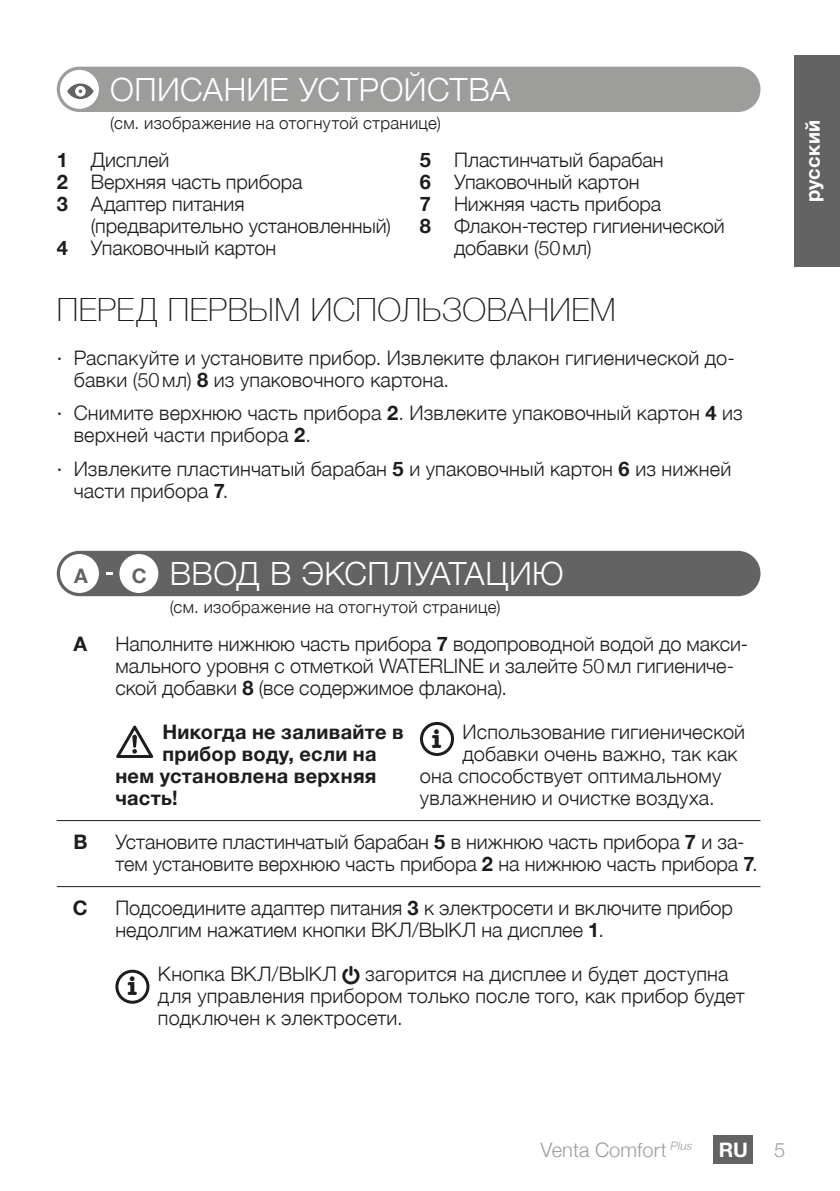
<style>
.page{position:relative;width:840px;height:1191px;background:#fff}
.page>*{position:absolute;margin:0;border:0;box-sizing:border-box;transform-origin:0 0}
.t1{font:300 32px "Helvetica Neue";letter-spacing:.01em;color:#fff}
.t2{font:100 32px "Helvetica Neue";letter-spacing:.015em;color:#1d1d1b}
.t3{font:700 26px "American Typewriter";color:#1d1d1b}
.t4{font:300 20px/22px "Helvetica Neue";color:#1d1d1b}
.t5{font:700 20px "Helvetica Neue";letter-spacing:.015em;color:#1d1d1b}
.t6{font:300 20px "Helvetica Neue";letter-spacing:.005em;color:#9d9d9c}
.t7{font:700 20px "Helvetica Neue";letter-spacing:.015em;color:#fff}
.t8{font:700 20px "Helvetica Neue";color:#646363}
.t9{font:300 17px "Helvetica Neue";letter-spacing:.02em;color:#1d1d1b}
.t10{font:italic 300 11.6px "Helvetica Neue";color:#9d9d9c}
.s1{font-weight:700}
.s2{font-weight:400}
.s3{font-weight:700;font-size:20px;color:#646363}
.s4{font-family:"American Typewriter";font-weight:700;font-size:26px}
</style>
<div class="page">
<div style="left:713px;top:1135px;width:39px;height:28px;background:#646363"></div>
<div style="left:794px;top:55px;width:45px;height:211px;background:#646363"></div>
<hr style="left:57px;top:820px;width:47px;height:1px;background:#1d1d1b">
<hr style="left:104px;top:820px;width:316px;height:1px;background:#1d1d1b">
<hr style="left:420px;top:820px;width:340px;height:1px;background:#1d1d1b">
<hr style="left:57px;top:886px;width:47px;height:1px;background:#1d1d1b">
<hr style="left:104px;top:886px;width:316px;height:1px;background:#1d1d1b">
<hr style="left:420px;top:886px;width:340px;height:1px;background:#1d1d1b">
<svg style="left:116px;top:725px;width:38px;height:33px"></svg>
<div style="left:420px;top:722px;width:34px;height:34px;border:3px solid #1d1d1b;border-radius:50%"></div>
<div style="left:115px;top:969px;width:34px;height:34px;border:3px solid #1d1d1b;border-radius:50%"></div>
<div style="left:57px;top:551px;width:703px;height:45px;background:#646363;border-radius:23px"></div>
<div style="left:60px;top:554px;width:39px;height:39px;background:#fff;border-radius:50%"></div>
<div style="left:119px;top:554px;width:39px;height:39px;background:#fff;border-radius:50%"></div>
<svg style="left:106px;top:572px;width:6px;height:2px"></svg>
<div style="left:57px;top:67px;width:703px;height:45px;background:#9d9d9c;border-radius:23px"></div>
<div style="left:60px;top:70px;width:39px;height:39px;background:#fff;border-radius:50%"></div>
<svg style="left:67px;top:83px;width:27px;height:16px"></svg>
<h1 class="t1" style="left:110px;top:63px;width:401px">ОПИСАНИЕ УСТРОЙСТВА</h1>
<p class="t9" style="left:110px;top:109px;width:332px">(см. изображение на отогнутой странице)</p>
<p class="t4" style="left:419px;top:147px;width:245px"><span class="s1">5</span> Пластинчатый барабан</p>
<p class="t4" style="left:419px;top:169px;width:221px"><span class="s1">6</span> Упаковочный картон</p>
<p class="t4" style="left:419px;top:191px;width:243px"><span class="s1">7</span> Нижняя часть прибора</p>
<p class="t4" style="left:419px;top:213px;width:306px"><span class="s1">8</span> Флакон-тестер гигиенической</p>
<p class="t4" style="left:454px;top:235px;width:139px">добавки (50мл)</p>
<p class="t4" style="left:57px;top:147px;width:247px"><span class="s1">1</span> Дисплей<br><span class="s1">2</span> Верхняя часть прибора<br><span class="s1">3</span> Адаптер питания</p>
<p class="t4" style="left:57px;top:213px;width:335px;text-indent:34px">(предварительно установленный)<br><span class="s1">4</span> Упаковочный картон</p>
<h1 class="t2" style="left:57px;top:285px;width:560px">ПЕРЕД ПЕРВЫМ ИСПОЛЬЗОВАНИЕМ</h1>
<p class="t4" style="left:74px;top:345px;width:662px;text-indent:-17px"><span class="s2">∙</span> Распакуйте и установите прибор. Извлеките флакон гигиенической до&shy;бавки (50мл) <span class="s1">8</span> из упаковочного картона.</p>
<p class="t4" style="left:74px;top:400px;width:670px;text-indent:-17px"><span class="s2">∙</span> Снимите верхнюю часть прибора <span class="s1">2</span>. Извлеките упаковочный картон <span class="s1">4</span> из верхней части прибора <span class="s1">2</span>.</p>
<p class="t4" style="left:74px;top:456px;width:658px;text-indent:-17px"><span class="s2">∙</span> Извлеките пластинчатый барабан <span class="s1">5</span> и упаковочный картон <span class="s1">6</span> из нижней части прибора <span class="s1">7</span>.</p>
<p class="t8" style="left:74px;top:560px;width:15px">A</p>
<h1 class="t1" style="left:132px;top:547px;width:433px"><span class="s3">C</span> ВВОД В ЭКСПЛУАТАЦИЮ</h1>
<p class="t9" style="left:170px;top:593px;width:332px">(см. изображение на отогнутой странице)</p>
<p class="t5" style="left:73px;top:628px;width:15px">A</p>
<p class="t4" style="left:115px;top:631px;width:634px">Наполните нижнюю часть прибора <span class="s1">7</span> водопроводной водой до макси&shy;мального уровня с отметкой WATERLINE и залейте 50мл гигиениче&shy;ской добавки <span class="s1">8</span> (все содержимое флакона).</p>
<p class="t5" style="left:162px;top:716px;width:242px">Никогда не заливайте в</p>
<p class="t5" style="left:162px;top:738px;width:215px">прибор воду, если на</p>
<p class="t5" style="left:115px;top:760px;width:262px">нем установлена верхняя</p>
<p class="t5" style="left:115px;top:782px;width:64px">часть!</p>
<p class="t4" style="left:432px;top:719px;width:314px"><span class="s4">i</span> Использование гигиенической</p>
<p class="t4" style="left:462px;top:741px;width:276px">добавки очень важно, так как</p>
<p class="t4" style="left:420px;top:763px;width:302px">она способствует оптимальному</p>
<p class="t4" style="left:420px;top:785px;width:296px">увлажнению и очистке воздуха.</p>
<p class="t5" style="left:73px;top:826px;width:16px">B</p>
<p class="t4" style="left:115px;top:829px;width:643px">Установите пластинчатый барабан <span class="s1">5</span> в нижнюю часть прибора <span class="s1">7</span> и за&shy;тем установите верхнюю часть прибора <span class="s1">2</span> на нижнюю часть прибора <span class="s1">7</span>.</p>
<p class="t5" style="left:73px;top:892px;width:16px">C</p>
<p class="t4" style="left:115px;top:895px;width:619px">Подсоедините адаптер питания <span class="s1">3</span> к электросети и включите прибор недолгим нажатием кнопки ВКЛ/ВЫКЛ на дисплее <span class="s1">1</span>.</p>
<h2 class="t3" style="left:127px;top:964px;width:11px">i</h2>
<p class="t4" style="left:158px;top:961px;width:588px;text-indent:207px">загорится на дисплее и будет доступна для управления прибором только после того, как прибор будет подключен к электросети.</p>
<p class="t4" style="left:158px;top:961px;width:180px">Кнопка ВКЛ/ВЫКЛ</p>
<p class="t7" style="left:796px;top:202px;width:84px;rotate:-90deg">русский</p>
<p class="t10" style="left:670px;top:1137px;width:24px">Plus</p>
<p class="t6" style="left:540px;top:1133px;width:127px">Venta Comfort</p>
<p class="t7" style="left:718px;top:1134px;width:31px">RU</p>
<p class="t6" style="left:773px;top:1133px;width:13px">5</p>
</div>
